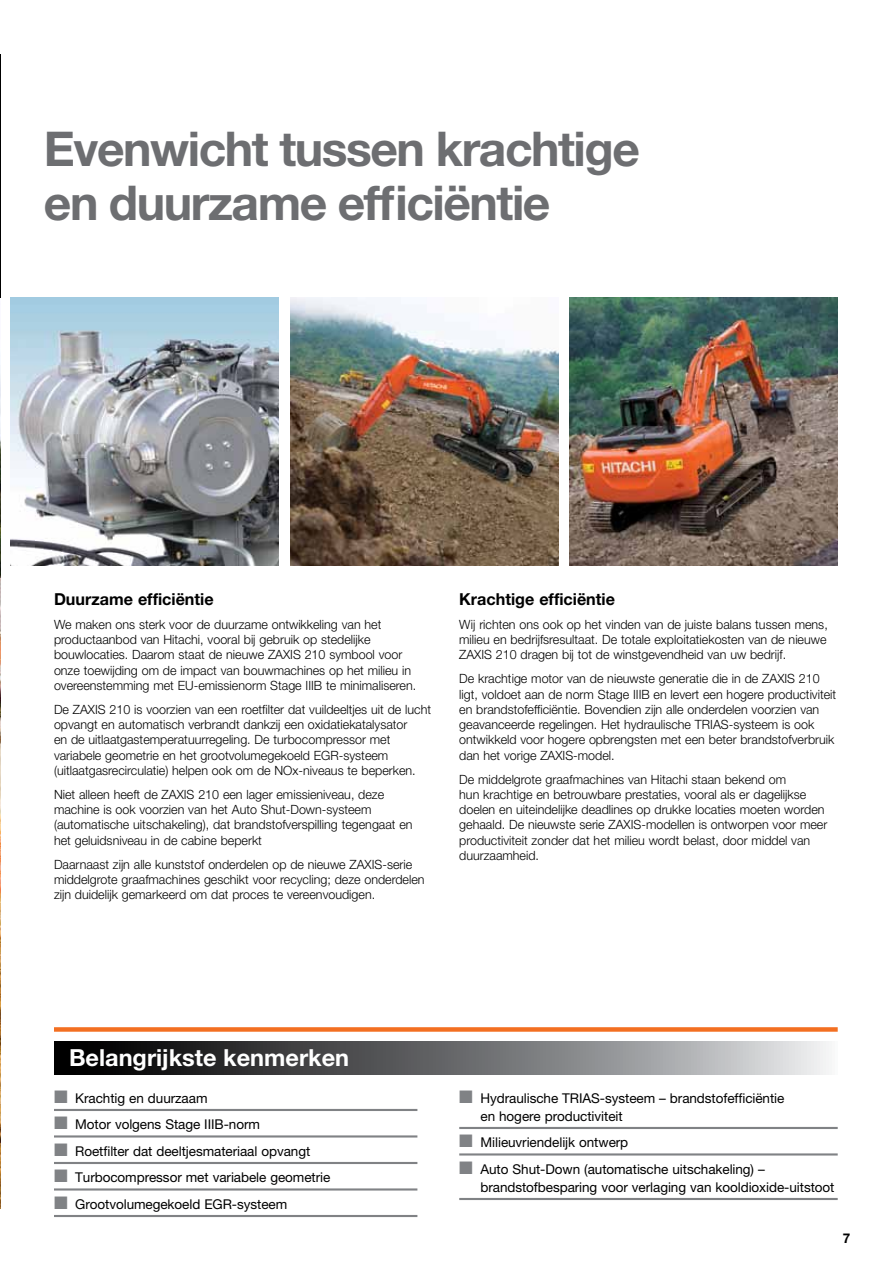
<style>
.page{position:relative;width:893px;height:1263px;background:#fff}
.page>*{position:absolute;margin:0;border:0;box-sizing:border-box;transform-origin:0 0}
.t1{font:700 48px/54.4px "Helvetica Neue LT Pro";letter-spacing:-.03em;color:#6d6e71}
.t2{font:700 23.55px "Helvetica Neue LT Pro";color:#fff}
.t3{font:700 16.5px "Helvetica Neue LT Pro";color:#000}
.t4{font:13.5px/18px "Helvetica Neue LT Pro";letter-spacing:-.005em;color:#000}
.t5{font:700 13.5px "Helvetica Neue LT Pro";color:#000}
.t6{font:300 12.75px/15.3px "Helvetica Neue LT Pro";color:#000}
.s1{color:#808285}
</style>
<div class="page">
<div style="left:54px;top:1027px;width:784px;height:5px;background:#f36f21"></div>
<img style="left:0;top:365px;width:1px;height:844px">
<img style="left:11px;top:298px;width:267px;height:268px">
<img style="left:570px;top:298px;width:268px;height:268px">
<img style="left:290px;top:298px;width:268px;height:268px">
<svg style="left:54px;top:1041px;width:775px;height:34px;background:#68696b"></svg>
<hr style="left:0;top:54px;width:1px;height:244px;background:#000">
<hr style="left:54px;top:1109px;width:363px;height:2px;background:#808285">
<hr style="left:54px;top:1135px;width:363px;height:2px;background:#808285">
<hr style="left:54px;top:1162px;width:363px;height:2px;background:#808285">
<hr style="left:54px;top:1188px;width:363px;height:2px;background:#808285">
<hr style="left:54px;top:1215px;width:363px;height:2px;background:#808285">
<hr style="left:459px;top:1127px;width:379px;height:2px;background:#808285">
<hr style="left:459px;top:1153px;width:379px;height:2px;background:#808285">
<hr style="left:459px;top:1198px;width:379px;height:2px;background:#808285">
<h1 class="t1" style="left:44px;top:120px;width:598px">Evenwicht tussen krachtige en duurzame efficiëntie</h1>
<p class="t3" style="left:54px;top:589px;width:161px">Duurzame efficiëntie</p>
<p class="t6" style="left:54px;top:616px;width:364px">We maken ons sterk voor de duurzame ontwikkeling van het productaanbod van Hitachi, vooral bij gebruik op stedelijke bouwlocaties. Daarom staat de nieuwe ZAXIS 210 symbool voor onze toewijding om de impact van bouwmachines op het milieu in overeenstemming met EU-emissienorm Stage IIIB te minimaliseren.</p>
<p class="t6" style="left:54px;top:701px;width:379px">De ZAXIS 210 is voorzien van een roetfilter dat vuildeeltjes uit de lucht opvangt en automatisch verbrandt dankzij een oxidatiekatalysator<br>en de uitlaatgastemperatuurregeling. De turbocompressor met variabele geometrie en het grootvolumegekoeld EGR-systeem (uitlaatgasrecirculatie) helpen ook om de NOx-niveaus te beperken.</p>
<p class="t6" style="left:54px;top:786px;width:360px">Niet alleen heeft de ZAXIS 210 een lager emissieniveau, deze machine is ook voorzien van het Auto Shut-Down-systeem (automatische uitschakeling), dat brandstofverspilling tegengaat en het geluidsniveau in de cabine beperkt</p>
<p class="t6" style="left:54px;top:856px;width:372px">Daarnaast zijn alle kunststof onderdelen op de nieuwe ZAXIS-serie middelgrote graafmachines geschikt voor recycling; deze onderdelen zijn duidelijk gemarkeerd om dat proces te vereenvoudigen.</p>
<p class="t3" style="left:459px;top:589px;width:157px">Krachtige efficiëntie</p>
<p class="t6" style="left:459px;top:616px;width:370px;text-align:justify">Wij richten ons ook op het vinden van de juiste balans tussen mens, milieu en bedrijfsresultaat. De totale exploitatiekosten van de nieuwe ZAXIS 210 dragen bij tot de winstgevendheid van uw bedrijf.</p>
<p class="t6" style="left:459px;top:671px;width:378px">De krachtige motor van de nieuwste generatie die in de ZAXIS 210 ligt, voldoet aan de norm Stage IIIB en levert een hogere productiviteit en brandstofefficiëntie. Bovendien zijn alle onderdelen voorzien van geavanceerde regelingen. Het hydraulische TRIAS-systeem is ook ontwikkeld voor hogere opbrengsten met een beter brandstofverbruik dan het vorige ZAXIS-model.</p>
<p class="t6" style="left:459px;top:771px;width:370px">De middelgrote graafmachines van Hitachi staan bekend om<br>hun krachtige en betrouwbare prestaties, vooral als er dagelijkse doelen en uiteindelijke deadlines op drukke locaties moeten worden gehaald. De nieuwste serie ZAXIS-modellen is ontworpen voor meer productiviteit zonder dat het milieu wordt belast, door middel van duurzaamheid.</p>
<h2 class="t2" style="left:69px;top:1043px;width:282px">Belangrijkste kenmerken</h2>
<p class="t4" style="left:54px;top:1088px;width:155px"><span class="s1">■</span> Krachtig en duurzaam</p>
<p class="t4" style="left:54px;top:1115px;width:208px"><span class="s1">■</span> Motor volgens Stage IIIB-norm</p>
<p class="t4" style="left:54px;top:1141px;width:258px"><span class="s1">■</span> Roetfilter dat deeltjesmateriaal opvangt</p>
<p class="t4" style="left:54px;top:1168px;width:278px"><span class="s1">■</span> Turbocompressor met variabele geometrie</p>
<p class="t4" style="left:54px;top:1194px;width:235px"><span class="s1">■</span> Grootvolumegekoeld EGR-systeem</p>
<p class="t4" style="left:480px;top:1088px;width:305px;text-indent:-21px"><span class="s1">■</span> Hydraulische TRIAS-systeem – brandstofefficiëntie en hogere productiviteit</p>
<p class="t4" style="left:459px;top:1133px;width:171px"><span class="s1">■</span> Milieuvriendelijk ontwerp</p>
<p class="t4" style="left:480px;top:1159px;width:355px;text-indent:-21px"><span class="s1">■</span> Auto Shut-Down (automatische uitschakeling) – brandstofbesparing voor verlaging van kooldioxide-uitstoot</p>
<p class="t5" style="left:843px;top:1230px;width:9px">7</p>
</div>
